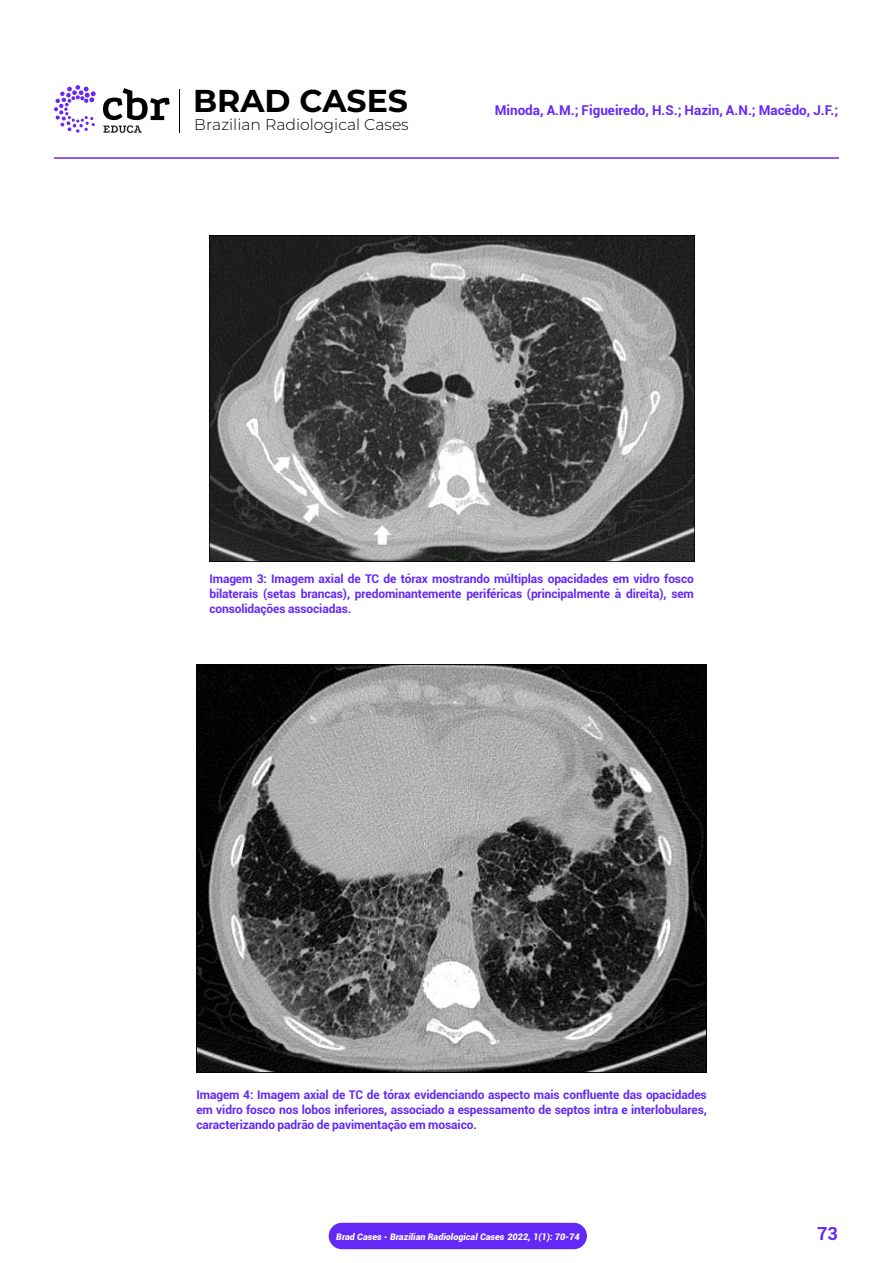
<style>
.page{position:relative;width:893px;height:1263px;background:#fff}
.page>*{position:absolute;margin:0;border:0;box-sizing:border-box;transform-origin:0 0}
.t1{font:700 31.65px "Montserrat";color:#000}
.t2{font:700 18px "Roboto";color:#6429f7}
.t3{font:300 15.6px "Montserrat";color:#000}
.t4{font:700 13.5px "Roboto";color:#6429f7}
.Legenda_títulos_imagens{font:700 12px/15px "Roboto";letter-spacing:-.01em;color:#6429f7;text-align:justify}
.t5{font:italic 900 9px "Roboto";color:#fff}
</style>
<div class="page">
<hr style="left:54px;top:157px;width:785px;height:2px;background:#6429f7">
<div style="left:329px;top:1223px;width:258px;height:26px;background:#6429f7;border-radius:13px"></div>
<hr style="left:179px;top:90px;width:1px;height:43px;background:#000">
<svg style="left:103px;top:88px;width:67px;height:45px"></svg>
<svg style="left:54px;top:85px;width:42px;height:48px"></svg>
<img style="left:209px;top:236px;width:485px;height:325px">
<img style="left:196px;top:664px;width:511px;height:408px">
<h1 class="t1" style="left:193px;top:78px;width:217px">BRAD CASES</h1>
<h3 class="t3" style="left:194px;top:114px;width:216px">Brazilian Radiological Cases</h3>
<p class="t4" style="left:495px;top:101px;width:345px">Minoda, A.M.; Figueiredo, H.S.; Hazin, A.N.; Macêdo, J.F.;</p>
<p class="Legenda_títulos_imagens" style="left:209px;top:570px;width:486px">Imagem 3: Imagem axial de TC de tórax mostrando múltiplas opacidades em vidro fosco bilaterais (setas brancas), predominantemente periféricas (principalmente à direita), sem consolidações associadas.</p>
<p class="Legenda_títulos_imagens" style="left:196px;top:1087px;width:512px">Imagem 4: Imagem axial de TC de tórax evidenciando aspecto mais confluente das opacidades em vidro fosco nos lobos inferiores, associado a espessamento de septos intra e interlobulares, caracterizando padrão de pavimentação em mosaico.</p>
<p class="t5" style="left:336px;top:1230px;width:245px">Brad Cases - Brazilian Radiological Cases 2022, 1(1): 70-74</p>
<h2 class="t2" style="left:817px;top:1220px;width:22px">73</h2>
</div>
